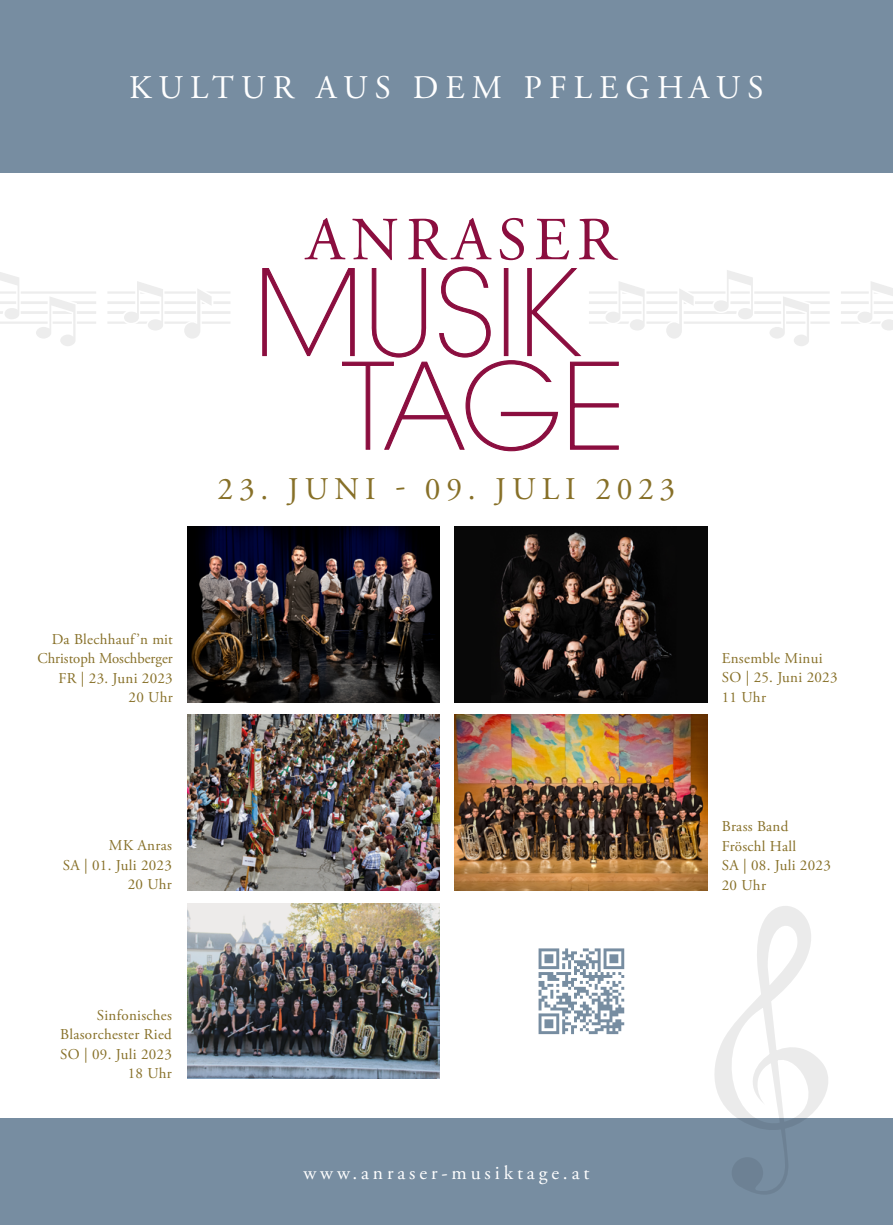
<style>
.page{position:relative;width:893px;height:1225px;background:#fff}
.page>*{position:absolute;margin:0;border:0;box-sizing:border-box;transform-origin:0 0}
.t1{font:33px "Adobe Garamond Pro";letter-spacing:.215em;color:#fff}
.t2{font:31.5px "Adobe Garamond Pro";letter-spacing:.195em;color:#877028}
.t3{font:19.5px "Adobe Garamond Pro";letter-spacing:.2em;color:#fff}
.t4{font:15px/19.5px "Adobe Garamond Pro";letter-spacing:.02em;color:#877028;text-align:right}
.t5{font:15px/19.5px "Adobe Garamond Pro";color:#877028;text-align:right}
</style>
<div class="page">
<div style="left:0;top:0;width:893px;height:172px;background:#778da1"></div>
<svg style="left:304px;top:218px;width:314px;height:42px"></svg>
<div style="left:0;top:1118px;width:893px;height:107px;background:#778da1"></div>
<svg style="left:262px;top:266px;width:631px;height:186px"></svg>
<svg style="left:0;top:272px;width:230px;height:74px"></svg>
<img style="left:187px;top:527px;width:253px;height:175px">
<img style="left:187px;top:715px;width:253px;height:175px">
<img style="left:187px;top:903px;width:253px;height:175px">
<img style="left:454px;top:527px;width:253px;height:175px">
<img style="left:454px;top:715px;width:253px;height:175px">
<svg style="left:539px;top:948px;width:85px;height:86px"></svg>
<svg style="left:707px;top:886px;width:121px;height:308px"></svg>
<h1 class="t1" style="left:129px;top:68px;width:636px">KULTUR AUS DEM PFLEGHAUS</h1>
<h2 class="t2" style="left:218px;top:470px;width:459px">23. JUNI - 09. JULI 2023</h2>
<p class="t5" style="left:38px;top:630px;width:137px">Da Blechhauf ’n mit<br>Christoph Moschberger<br>FR | 23. Juni 2023<br>20 Uhr</p>
<p class="t4" style="left:63px;top:836px;width:110px">MK Anras<br>SA | 01. Juli 2023<br>20 Uhr</p>
<p class="t4" style="left:60px;top:1005px;width:113px">Sinfonisches<br>Blasorchester Ried<br>SO | 09. Juli 2023<br>18 Uhr</p>
<h3 class="t3" style="left:303px;top:1161px;width:287px">www.anraser-musiktage.at</h3>
<p class="t4" style="left:722px;top:649px;width:117px;text-align:left">Ensemble Minui<br>SO | 25. Juni 2023<br>11 Uhr</p>
<p class="t4" style="left:722px;top:817px;width:110px;text-align:left">Brass Band<br>Fröschl Hall<br>SA | 08. Juli 2023<br>20 Uhr</p>
</div>
